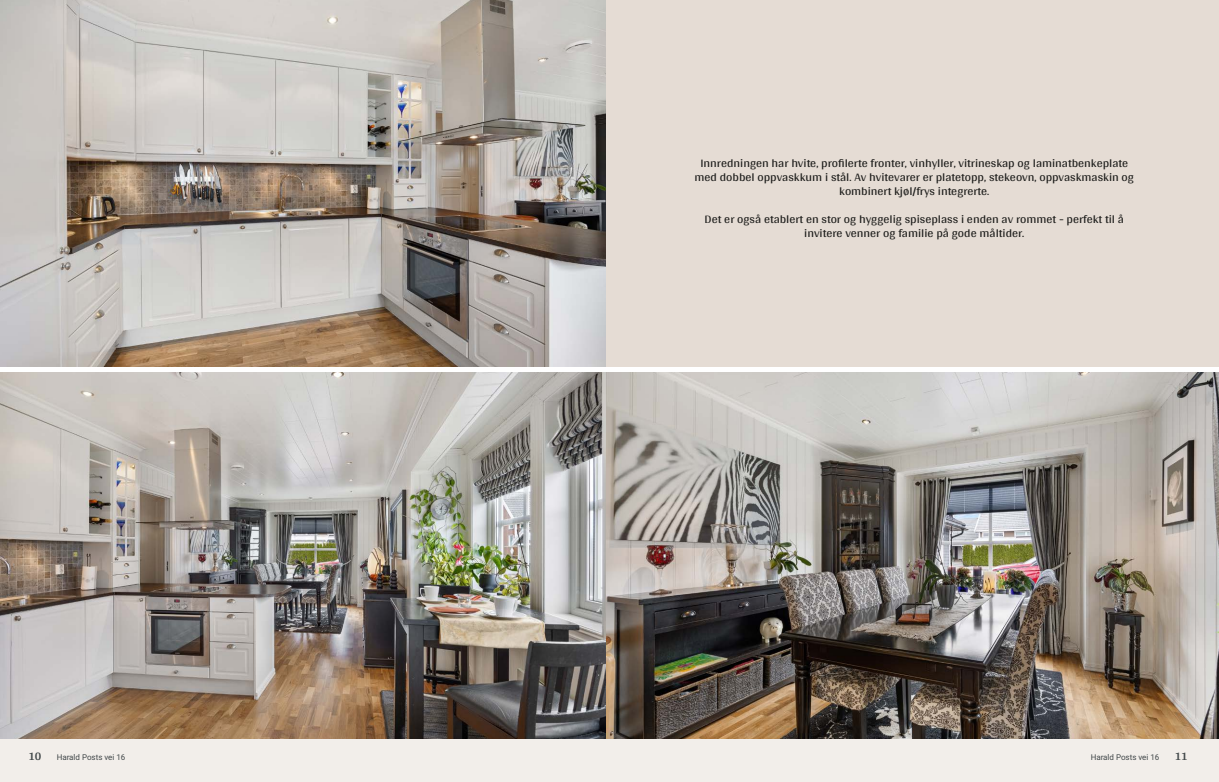
<style>
.page{position:relative;width:1219px;height:782px;background:#fff}
.page>*{position:absolute;margin:0;border:0;box-sizing:border-box;transform-origin:0 0}
.t1{font:12px/14px "Arya";color:#1d1d1b;text-align:center}
.t2{font:700 12px "Arya";color:#414749}
.t3{font:8px "Roboto Vitec";color:#414749}
</style>
<div class="page">
<img style="left:0;top:0;width:607px;height:367px">
<img style="left:0;top:372px;width:607px;height:367px">
<div style="left:0;top:739px;width:612px;height:42px;background:#f2eeea"></div>
<img style="left:607px;top:372px;width:612px;height:367px">
<div style="left:607px;top:739px;width:612px;height:42px;background:#f2eeea"></div>
<div style="left:607px;top:0;width:612px;height:367px;background:#e5dcd4"></div>
<p class="t1" style="left:695px;top:156px;width:441px">Innredningen har hvite, profilerte fronter, vinhyller, vitrineskap og laminatbenkeplate med dobbel oppvaskkum i stål. Av hvitevarer er platetopp, stekeovn, oppvaskmaskin og kombinert kjøl/ frys integrerte.</p>
<p class="t1" style="left:705px;top:212px;width:421px">Det er også etablert en stor og hyggelig spiseplass i enden av rommet ‑ perfekt til å invitere venner og familie på gode måltider.</p>
<p class="t2" style="left:28px;top:749px;width:15px">10</p>
<p class="t3" style="left:57px;top:751px;width:70px">Harald Posts vei 16</p>
<p class="t3" style="left:1091px;top:751px;width:70px">Harald Posts vei 16</p>
<p class="t2" style="left:1175px;top:749px;width:15px">11</p>
</div>
